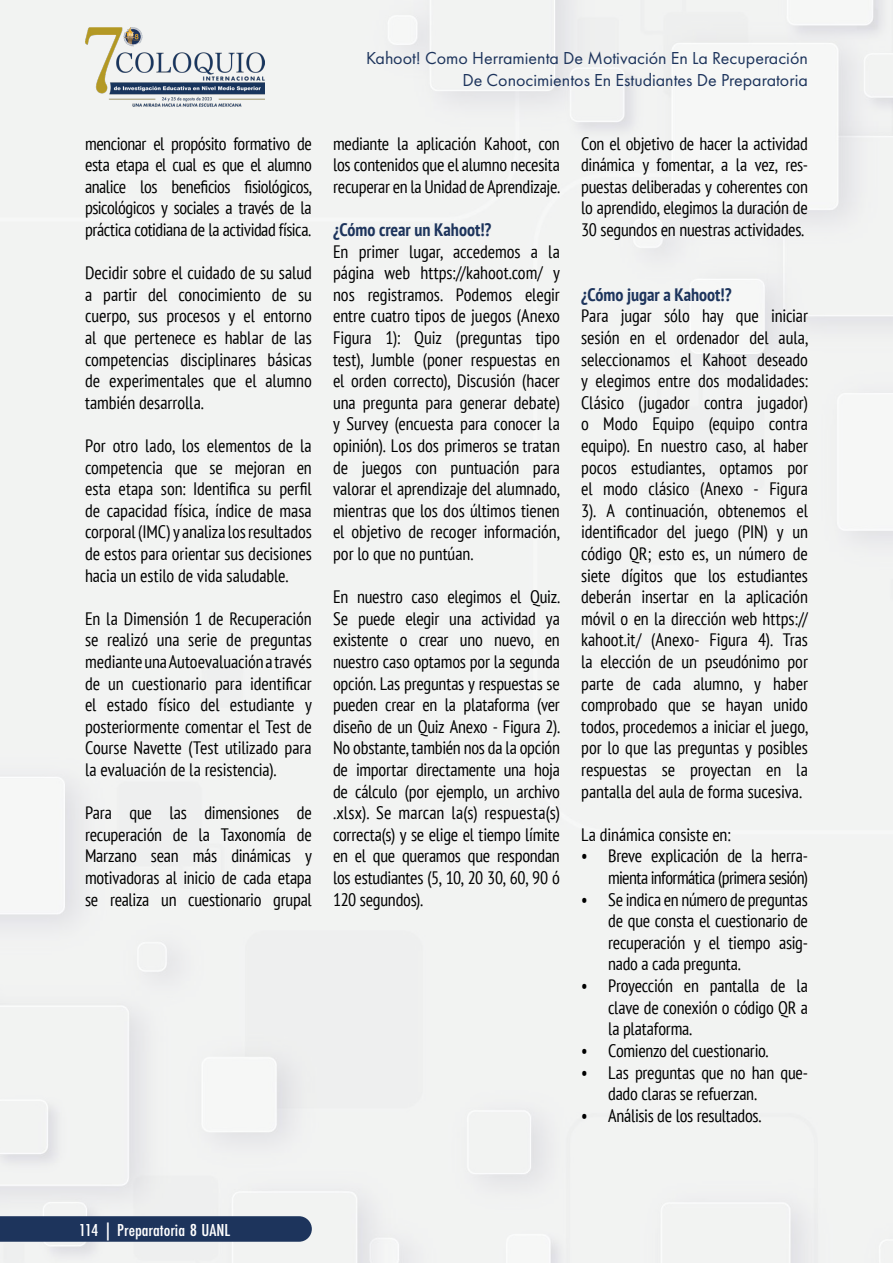
<style>
.page{position:relative;width:893px;height:1263px;background:#f2f3f2}
.page>*{position:absolute;margin:0;border:0;box-sizing:border-box;transform-origin:0 0}
.t1{font:condensed 18px/21.6px "PT Sans";letter-spacing:-.015em;color:#000;text-align:justify}
.t2{font:18px/21.6px "Futura PT";color:#1d345c;text-align:right}
.t3{font:700 condensed 18px "PT Sans";color:#1d345c}
.t4{font:500 18px "Futura PT Cond";color:#fff;scale:1.08 1}
</style>
<div class="page">
<svg style="left:0;top:1216px;width:312px;height:26px;background:#22385f"></svg>
<img style="left:85px;top:27px;width:179px;height:82px">
<p class="t1" style="left:85px;top:132px;width:228px">mencionar el propósito formativo de esta etapa el cual es que el alumno analice los beneficios fisiológicos, psicológicos y sociales a través de la práctica cotidiana de la actividad física.</p>
<p class="t1" style="left:85px;top:262px;width:228px">Decidir sobre el cuidado de su salud a partir del conocimiento de su cuerpo, sus procesos y el entorno al que pertenece es hablar de las competencias disciplinares básicas de experimentales que el alumno también desarrolla.</p>
<p class="t1" style="left:85px;top:434px;width:228px">Por otro lado, los elementos de la competencia que se mejoran en esta etapa son: Identifica su perfil de capacidad física, índice de masa corporal (IMC) y analiza los resultados de estos para orientar sus decisiones hacia un estilo de vida saludable.</p>
<p class="t1" style="left:85px;top:607px;width:228px">En la Dimensión 1 de Recuperación se realizó una serie de preguntas mediante una Autoevaluación a través de un cuestionario para identificar el estado físico del estudiante y posteriormente comentar el Test de Course Navette (Test utilizado para la evaluación de la resistencia).</p>
<p class="t1" style="left:85px;top:802px;width:228px">Para que las dimensiones de recuperación de la Taxonomía de Marzano sean más dinámicas y motivadoras al inicio de cada etapa se realiza un cuestionario grupal</p>
<p class="t2" style="left:366px;top:47px;width:443px">Kahoot! Como Herramienta De Motivación En La Recuperación<br>De Conocimientos En Estudiantes De Preparatoria</p>
<p class="t1" style="left:333px;top:132px;width:228px">mediante la aplicación Kahoot, con los contenidos que el alumno necesita recuperar en la Unidad de Aprendizaje.</p>
<p class="t3" style="left:333px;top:218px;width:160px">¿Cómo crear un Kahoot!?</p>
<p class="t1" style="left:333px;top:240px;width:228px">En primer lugar, accedemos a la página web https://kahoot.com/ y nos registramos. Podemos elegir entre cuatro tipos de juegos (Anexo Figura 1): Quiz (preguntas tipo test), Jumble (poner respuestas en el orden correcto), Discusión (hacer una pregunta para generar debate) y Survey (encuesta para conocer la opinión). Los dos primeros se tratan de juegos con puntuación para valorar el aprendizaje del alumnado, mientras que los dos últimos tienen el objetivo de recoger información, por lo que no puntúan.</p>
<p class="t1" style="left:333px;top:586px;width:228px">En nuestro caso elegimos el Quiz.<br>Se puede elegir una actividad ya existente o crear uno nuevo, en nuestro caso optamos por la segunda opción. Las preguntas y respuestas se pueden crear en la plataforma (ver diseño de un Quiz Anexo - Figura 2).<br>No obstante, también nos da la opción de importar directamente una hoja de cálculo (por ejemplo, un archivo .xlsx). Se marcan la(s) respuesta(s) correcta(s) y se elige el tiempo límite en el que queramos que respondan los estudiantes (5, 10, 20 30, 60, 90 ó 120 segundos).</p>
<p class="t1" style="left:581px;top:132px;width:228px">Con el objetivo de hacer la actividad dinámica y fomentar, a la vez, res&shy;puestas deliberadas y coherentes con lo aprendido, elegimos la duración de 30 segundos en nuestras actividades.</p>
<p class="t3" style="left:581px;top:282px;width:152px">¿Cómo jugar a Kahoot!?</p>
<p class="t1" style="left:581px;top:305px;width:228px">Para jugar sólo hay que iniciar sesión en el ordenador del aula, seleccionamos el Kahoot deseado y elegimos entre dos modalidades:<br>Clásico (jugador contra jugador) o Modo Equipo (equipo contra equipo). En nuestro caso, al haber pocos estudiantes, optamos por el modo clásico (Anexo - Figura 3). A continuación, obtenemos el identificador del juego (PIN) y un código QR; esto es, un número de siete dígitos que los estudiantes deberán insertar en la aplicación móvil o en la dirección web https:// kahoot.it/ (Anexo- Figura 4). Tras la elección de un pseudónimo por parte de cada alumno, y haber comprobado que se hayan unido todos, procedemos a iniciar el juego, por lo que las preguntas y posibles respuestas se proyectan en la pantalla del aula de forma sucesiva.</p>
<p class="t1" style="left:581px;top:823px;width:151px">La dinámica consiste en:</p>
<p class="t1" style="left:581px;top:845px;width:228px;text-align:right">• Breve explicación de la herra&shy;mienta informática (primera sesión)</p>
<p class="t1" style="left:608px;top:888px;width:201px;text-indent:-27px">• Se indica en número de preguntas de que consta el cuestionario de recuperación y el tiempo asig&shy;nado a cada pregunta.</p>
<p class="t1" style="left:608px;top:974px;width:201px;text-indent:-27px">• Proyección en pantalla de la clave de conexión o código QR a la plataforma.</p>
<p class="t1" style="left:581px;top:1039px;width:189px">• Comienzo del cuestionario.</p>
<p class="t1" style="left:608px;top:1061px;width:201px;text-indent:-27px">• Las preguntas que no han que&shy;dado claras se refuerzan.</p>
<p class="t1" style="left:581px;top:1104px;width:182px">• Análisis de los resultados.</p>
<p class="t4" style="left:79px;top:1219px;width:142px">114 | Preparatoria 8 UANL</p>
</div>
